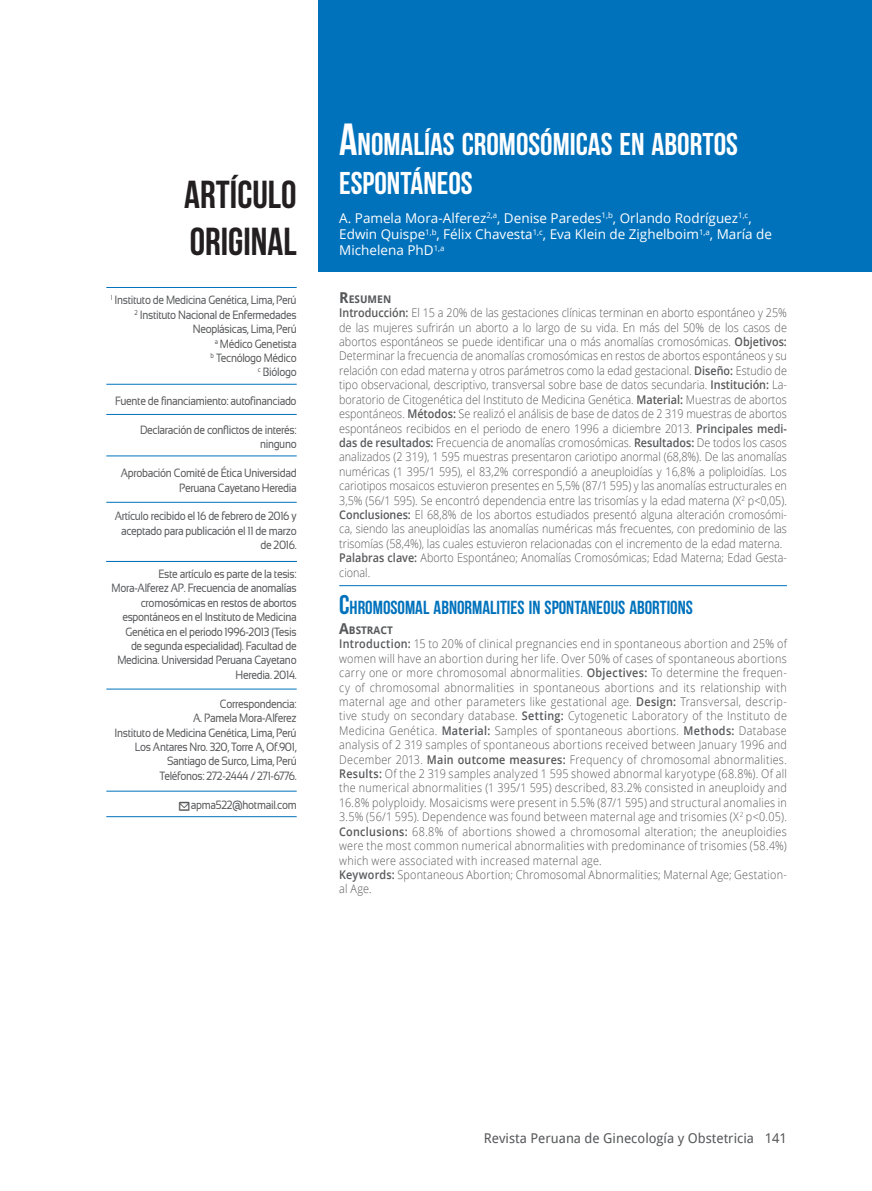
<style>
.page{position:relative;width:872px;height:1191px;background:#fff}
.page>*{position:absolute;margin:0;border:0;box-sizing:border-box;transform-origin:0 0}
.t1{font:39px/46.8px "Bebas Neue";color:#231f20}
.t2{font:31.5px/39px "Bebas Neue";color:#fff}
.t3{font:18.9px "Bebas Neue";color:#0072bc}
.t4{font:13.5px/16.2px "Open Sans";color:#fff}
.t5{font:13.5px "Droid Sans";color:#57585a}
.t6{font:300 12px/14.4px "Open Sans";color:#57585a;scale:.9 1}
.t7{font:300 12px/14.4px "Open Sans";letter-spacing:.025em;color:#57585a;scale:.9 1}
.t8{font:12px/14.4px "Sansation";letter-spacing:-.03em;color:#57585a;text-align:right;scale:.85 1}
.t9{font:700 10.5px "Droid Sans";color:#57585a}
.s1{font-size:45px}
.s2{font-size:15px}
.s3{font-weight:600}
.s4{font-size:27px}
</style>
<div class="page">
<div style="left:318px;top:0;width:554px;height:272px;background:#0072bc"></div>
<hr style="left:106px;top:287px;width:191px;height:1px;background:#0072bc">
<hr style="left:339px;top:585px;width:448px;height:1px;background:#0072bc">
<hr style="left:106px;top:414px;width:191px;height:1px;background:#0072bc">
<hr style="left:106px;top:384px;width:191px;height:1px;background:#0072bc">
<hr style="left:106px;top:502px;width:191px;height:1px;background:#0072bc">
<hr style="left:106px;top:688px;width:191px;height:1px;background:#0072bc">
<hr style="left:106px;top:561px;width:191px;height:1px;background:#0072bc">
<hr style="left:106px;top:455px;width:191px;height:1px;background:#0072bc">
<hr style="left:106px;top:790px;width:191px;height:1px;background:#0072bc">
<hr style="left:106px;top:816px;width:191px;height:1px;background:#0072bc">
<h1 class="t1" style="left:184px;top:171px;width:114px">ARTÍCULO<br>ORIGINAL</h1>
<p class="t8" style="left:111px;top:293px;width:220px"><sup>1</sup> Instituto de Medicina Genética, Lima, Perú<br><sup>2</sup> Instituto Nacional de Enfermedades<br>Neoplásicas, Lima, Perú<br><sup>a</sup> Médico Genetista<br><sup>b</sup> Tecnólogo Médico<br><sup>c</sup> Biólogo</p>
<p class="t8" style="left:115px;top:394px;width:215px">Fuente de financiamiento: autofinanciado</p>
<p class="t8" style="left:140px;top:422px;width:186px">Declaración de conflictos de interés: ninguno</p>
<p class="t8" style="left:121px;top:466px;width:208px">Aprobación Comité de Ética Universidad<br>Peruana Cayetano Heredia</p>
<p class="t8" style="left:115px;top:509px;width:216px">Artículo recibido el 16 de febrero de 2016 y aceptado para publicación el 11 de marzo de 2016.</p>
<p class="t8" style="left:111px;top:566px;width:219px">Este artículo es parte de la tesis:<br>Mora-Alferez AP. Frecuencia de anomalías cromosómicas en restos de abortos espontáneos en el Instituto de Medicina Genética en el periodo 1996-2013 (Tesis de segunda especialidad). Facultad de Medicina. Universidad Peruana Cayetano Heredia. 2014.</p>
<p class="t8" style="left:115px;top:696px;width:216px">Correspondencia:<br>A. Pamela Mora-Alferez<br>Instituto de Medicina Genética, Lima, Perú<br>Los Antares Nro. 320, Torre A, Of.901,<br>Santiago de Surco, Lima, Perú<br>Teléfonos: 272-2444 / 271-6776.</p>
<p class="t8" style="left:191px;top:797px;width:126px">apma522@hotmail.com</p>
<h2 class="t2" style="left:339px;top:124px;width:400px"><span class="s1">A</span>NOMALÍAS CROMOSÓMICAS EN ABORTOS<br>ESPONTÁNEOS</h2>
<p class="t4" style="left:339px;top:209px;width:434px">A. Pamela Mora-Alferez<sup>2,a</sup>, Denise Paredes<sup>1,b</sup>, Orlando Rodríguez<sup>1,c</sup>,<br>Edwin Quispe<sup>1,b</sup>, Félix Chavesta<sup>1,c</sup>, Eva Klein de Zighelboim<sup>1,a</sup>, María de<br>Michelena PhD<sup>1,a</sup></p>
<p class="t9" style="left:339px;top:292px;width:54px"><span class="s2">R</span>ESUMEN</p>
<p class="t6" style="left:339px;top:305px;width:499px"><span class="s3">Introducción:</span> El 15 a 20% de las gestaciones clínicas terminan en aborto espontáneo y 25% de las mujeres sufrirán un aborto a lo largo de su vida. En más del 50% de los casos de abortos espontáneos se puede identificar una o más anomalías cromosómicas. <span class="s3">Objetivos:<br></span>Determinar la frecuencia de anomalías cromosómicas en restos de abortos espontáneos y su relación con edad materna y otros parámetros como la edad gestacional. <span class="s3">Diseño:</span> Estudio de tipo observacional, descriptivo, transversal sobre base de datos secundaria. <span class="s3">Institución:</span> La&shy;boratorio de Citogenética del Instituto de Medicina Genética. <span class="s3">Material:</span> Muestras de abortos espontáneos. <span class="s3">Métodos:</span> Se realizó el análisis de base de datos de 2 319 muestras de abortos espontáneos recibidos en el periodo de enero 1996 a diciembre 2013. <span class="s3">Principales medi&shy;das de resultados:</span> Frecuencia de anomalías cromosómicas. <span class="s3">Resultados:</span> De todos los casos analizados (2 319), 1 595 muestras presentaron cariotipo anormal (68,8%). De las anomalías numéricas (1 395/1 595), el 83,2% correspondió a aneuploidías y 16,8% a poliploidías. Los cariotipos mosaicos estuvieron presentes en 5,5% (87/1 595) y las anomalías estructurales en 3,5% (56/1 595). Se encontró dependencia entre las trisomías y la edad materna (X<sup>2</sup> p&lt;0,05).<br><span class="s3">Conclusiones:</span> El 68,8% de los abortos estudiados presentó alguna alteración cromosómi&shy;ca, siendo las aneuploidías las anomalías numéricas más frecuentes, con predominio de las trisomías (58,4%), las cuales estuvieron relacionadas con el incremento de la edad materna.<br><span class="s3">Palabras clave:</span> Aborto Espontáneo; Anomalías Cromosómicas; Edad Materna; Edad Gesta&shy;cional.</p>
<h3 class="t3" style="left:339px;top:596px;width:228px"><span class="s4">C</span>HROMOSOMAL ABNORMALITIES IN SPONTAN</h3>
<h3 class="t3" style="left:596px;top:596px;width:57px">EOUS ABORTION</h3>
<h3 class="t3" style="left:686px;top:596px;width:9px">S</h3>
<p class="t9" style="left:339px;top:623px;width:55px"><span class="s2">A</span>BSTRACT</p>
<p class="t7" style="left:339px;top:636px;width:499px"><span class="s3">Introduction:</span> 15 to 20% of clinical pregnancies end in spontaneous abortion and 25% of women will have an abortion during her life. Over 50% of cases of spontaneous abortions carry one or more chromosomal abnormalities. <span class="s3">Objectives:</span> To determine the frequen&shy;cy of chromosomal abnormalities in spontaneous abortions and its relationship with maternal age and other parameters like gestational age. <span class="s3">Design:</span> Transversal, descrip&shy;tive study on secondary database. <span class="s3">Setting:</span> Cytogenetic Laboratory of the Instituto de Medicina Genética. <span class="s3">Material:</span> Samples of spontaneous abortions. <span class="s3">Methods:</span> Database analysis of 2 319 samples of spontaneous abortions received between January 1996 and December 2013. <span class="s3">Main outcome measures:</span> Frequency of chromosomal abnormalities.<br><span class="s3">Results:</span> Of the 2 319 samples analyzed 1 595 showed abnormal karyotype (68.8%). Of all the numerical abnormalities (1 395/1 595) described, 83.2% consisted in aneuploidy and 16.8% polyploidy. Mosaicisms were present in 5.5% (87/1 595) and structural anomalies in 3.5% (56/1 595). Dependence was found between maternal age and trisomies (X<sup>2</sup> p&lt;0.05).<br><span class="s3">Conclusions:</span> 68.8% of abortions showed a chromosomal alteration; the aneuploidies were the most common numerical abnormalities with predominance of trisomies (58.4%) which were associated with increased maternal age.<br><span class="s3">Keywords:</span> Spontaneous Abortion; Chromosomal Abnormalities; Maternal Age; Gestation&shy;al Age.</p>
<p class="t5" style="left:484px;top:1128px;width:304px">Revista Peruana de Ginecología y Obstetricia 141</p>
</div>
